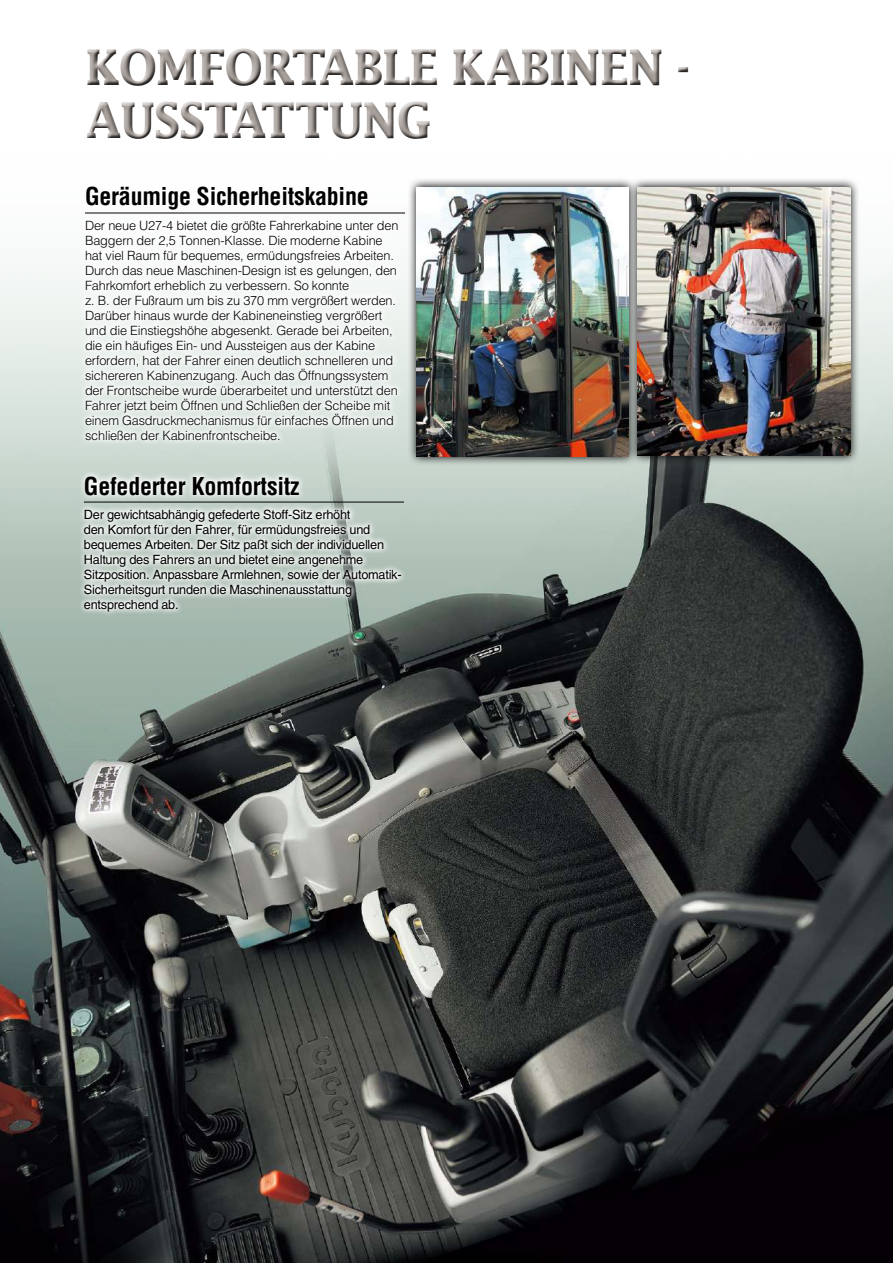
<style>
.page{position:relative;width:893px;height:1263px;background:#fff}
.page>*{position:absolute;margin:0;border:0;box-sizing:border-box;transform-origin:0 0}
.t1{font:700 49.5px/52.5px "Lucida";letter-spacing:-.03em;color:#a69e99;scale:.9 1}
.t2{font:700 condensed 24px "Helvetica";letter-spacing:-.01em;color:#000}
.t3{font:300 12.75px/15px "Helvetica";letter-spacing:-.015em;color:#000}
.t4{font:12.75px/15px "Helvetica";letter-spacing:-.02em;color:#000}
</style>
<div class="page">
<img style="left:0;top:212px;width:893px;height:1051px">
<svg style="left:407px;top:179px;width:231px;height:287px;background:#b8beba"></svg>
<img style="left:416px;top:187px;width:213px;height:270px">
<svg style="left:629px;top:179px;width:231px;height:286px;background:#a6aaa6"></svg>
<img style="left:638px;top:187px;width:212px;height:269px">
<div style="left:83px;top:47px;width:609px;height:96px;background:#000;opacity:.75"></div>
<svg style="left:79px;top:212px;width:325px;height:234px;fill:#f6f8f7"></svg>
<svg style="left:78px;top:470px;width:330px;height:148px"></svg>
<hr style="left:84px;top:502px;width:320px;height:1px;background:#000">
<hr style="left:85px;top:213px;width:320px;height:1px;background:#000">
<h1 class="t1" style="left:85px;top:40px;width:673px">KOMFORTABLE KABINEN -<br>AUSSTATTUNG</h1>
<h2 class="t2" style="left:85px;top:182px;width:285px">Geräumige Sicherheitskabine</h2>
<p class="t3" style="left:85px;top:217px;width:315px">Der neue U27-4 bietet die größte Fahrerkabine unter den Baggern der 2,5 Tonnen-Klasse. Die moderne Kabine hat viel Raum für bequemes, ermüdungsfreies Arbeiten.<br>Durch das neue Maschinen-Design ist es gelungen, den Fahrkomfort erheblich zu verbessern. So konnte<br>z. B. der Fußraum um bis zu 370 mm vergrößert werden.<br>Darüber hinaus wurde der Kabineneinstieg vergrößert und die Einstiegshöhe abgesenkt. Gerade bei Arbeiten, die ein häufiges Ein- und Aussteigen aus der Kabine erfordern, hat der Fahrer einen deutlich schnelleren und sichereren Kabinenzugang. Auch das Öffnungssystem der Frontscheibe wurde überarbeitet und unterstützt den Fahrer jetzt beim Öffnen und Schließen der Scheibe mit einem Gasdruckmechanismus für einfaches Öffnen und schließen der Kabinenfrontscheibe.</p>
<h2 class="t2" style="left:84px;top:471px;width:217px">Gefederter Komfortsitz</h2>
<p class="t4" style="left:84px;top:507px;width:319px">Der gewichtsabhängig gefederte Stoff-Sitz erhöht<br>den Komfort für den Fahrer, für ermüdungsfreies und bequemes Arbeiten. Der Sitz paßt sich der individuellen Haltung des Fahrers an und bietet eine angenehme Sitzposition. Anpassbare Armlehnen, sowie der Automatik-Sicherheitsgurt runden die Maschinenausstattung entsprechend ab.</p>
</div>
